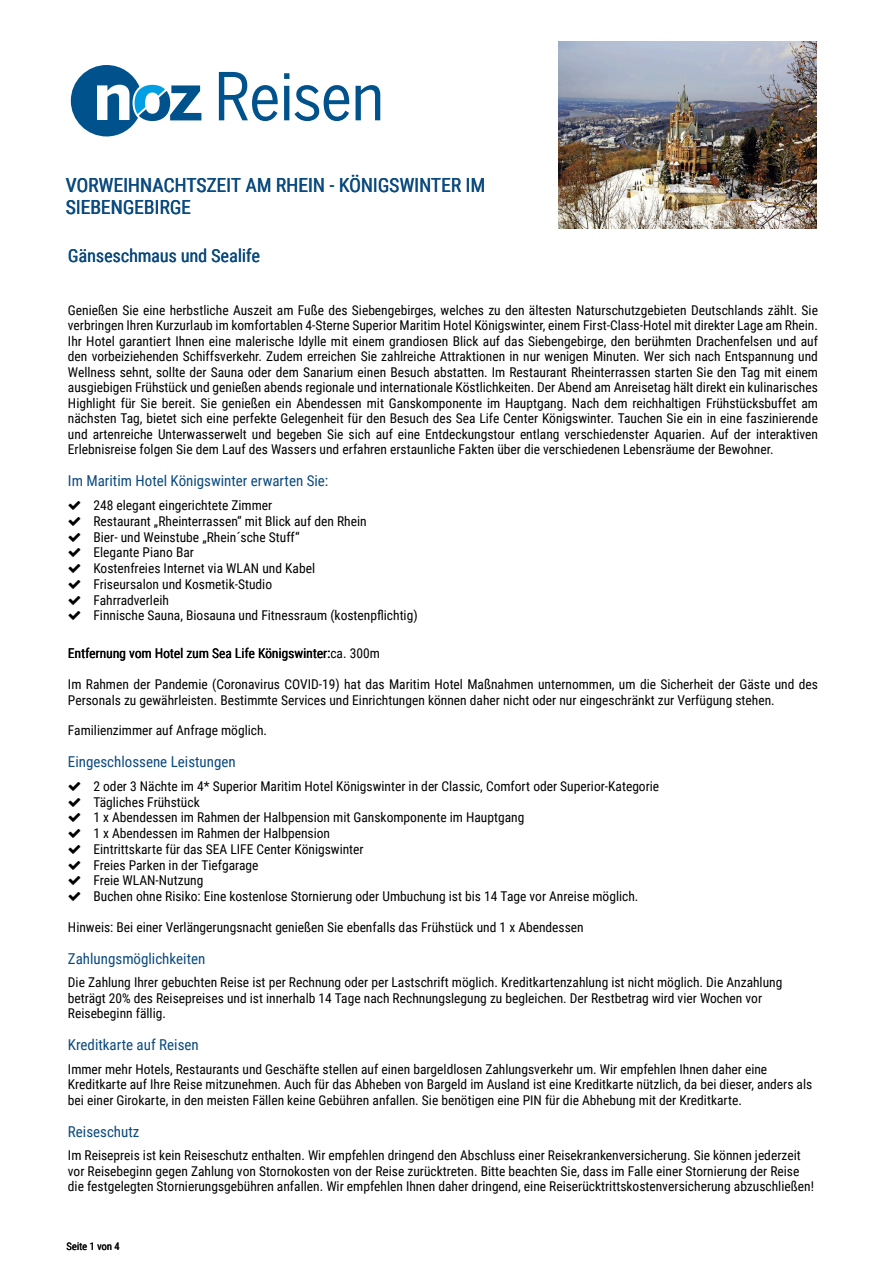
<style>
.page{position:relative;width:893px;height:1263px;background:#fff}
.page>*{position:absolute;margin:0;border:0;box-sizing:border-box;transform-origin:0 0}
.t1{font:19.5px/22.5px "Roboto Condensed";color:#0a4a7e}
.t2{font:18px "Roboto Condensed";color:#0a4a7e}
.t3{font:15px "Roboto Condensed";color:#0a4a7e}
.t4{font:13.5px/15.8px "Roboto Condensed";color:#000}
.t5{font:10.5px "Roboto Condensed";color:#000}
.t6{font:7.5px "Roboto Condensed";color:#fff}
</style>
<div class="page">
<svg style="left:71px;top:65px;width:130px;height:71px"></svg>
<svg style="left:219px;top:72px;width:59px;height:49px"></svg>
<svg style="left:284px;top:73px;width:65px;height:48px"></svg>
<svg style="left:356px;top:85px;width:24px;height:35px"></svg>
<img style="left:558px;top:41px;width:258px;height:188px">
<h1 class="t1" style="left:66px;top:175px;width:421px">VORWEIHNACHTSZEIT AM RHEIN - KÖNIGSWINTER IM<br>SIEBENGEBIRGE</h1>
<h2 class="t2" style="left:68px;top:247px;width:193px">Gänseschmaus und Sealife</h2>
<p class="t6" style="left:642px;top:219px;width:92px">© Schloss Drachenburg GmbH</p>
<p class="t4" style="left:68px;top:303px;width:751px;text-align:justify">Genießen Sie eine herbstliche Auszeit am Fuße des Siebengebirges, welches zu den ältesten Naturschutzgebieten Deutschlands zählt. Sie verbringen Ihren Kurzurlaub im komfortablen 4-Sterne Superior Maritim Hotel Königswinter, einem First-Class-Hotel mit direkter Lage am Rhein.<br>Ihr Hotel garantiert Ihnen eine malerische Idylle mit einem grandiosen Blick auf das Siebengebirge, den berühmten Drachenfelsen und auf den vorbeiziehenden Schiffsverkehr. Zudem erreichen Sie zahlreiche Attraktionen in nur wenigen Minuten. Wer sich nach Entspannung und Wellness sehnt, sollte der Sauna oder dem Sanarium einen Besuch abstatten. Im Restaurant Rheinterrassen starten Sie den Tag mit einem ausgiebigen Frühstück und genießen abends regionale und internationale Köstlichkeiten. Der Abend am Anreisetag hält direkt ein kulinarisches Highlight für Sie bereit. Sie genießen ein Abendessen mit Ganskomponente im Hauptgang. Nach dem reichhaltigen Frühstücksbuffet am nächsten Tag, bietet sich eine perfekte Gelegenheit für den Besuch des Sea Life Center Königswinter. Tauchen Sie ein in eine faszinierende und artenreiche Unterwasserwelt und begeben Sie sich auf eine Entdeckungstour entlang verschiedenster Aquarien. Auf der interaktiven Erlebnisreise folgen Sie dem Lauf des Wassers und erfahren erstaunliche Fakten über die verschiedenen Lebensräume der Bewohner.</p>
<p class="t3" style="left:68px;top:474px;width:262px">Im Maritim Hotel Königswinter erwarten Sie:</p>
<p class="t4" style="left:93px;top:498px;width:326px">248 elegant eingerichtete Zimmer<br>Restaurant „Rheinterrassen“ mit Blick auf den Rhein<br>Bier- und Weinstube „Rhein´sche Stuff“<br>Elegante Piano Bar<br>Kostenfreies Internet via WLAN und Kabel<br>Friseursalon und Kosmetik-Studio<br>Fahrradverleih<br>Finnische Sauna, Biosauna und Fitnessraum (kostenpflichtig)</p>
<p class="t4" style="left:68px;top:647px;width:313px">Entfernung vom Hotel zum Sea Life Königswinter:ca. 300m</p>
<p class="t4" style="left:68px;top:677px;width:752px">Im Rahmen der Pandemie (Coronavirus COVID-19) hat das Maritim Hotel Maßnahmen unternommen, um die Sicherheit der Gäste und des<br>Personals zu gewährleisten. Bestimmte Services und Einrichtungen können daher nicht oder nur eingeschränkt zur Verfügung stehen.</p>
<p class="t4" style="left:68px;top:723px;width:201px">Familienzimmer auf Anfrage möglich.</p>
<p class="t3" style="left:68px;top:755px;width:169px">Eingeschlossene Leistungen</p>
<p class="t4" style="left:93px;top:779px;width:567px">2 oder 3 Nächte im 4* Superior Maritim Hotel Königswinter in der Classic, Comfort oder Superior-Kategorie Tägliches Frühstück<br>1 x Abendessen im Rahmen der Halbpension mit Ganskomponente im Hauptgang<br>1 x Abendessen im Rahmen der Halbpension<br>Eintrittskarte für das SEA LIFE Center Königswinter<br>Freies Parken in der Tiefgarage<br>Freie WLAN-Nutzung<br>Buchen ohne Risiko: Eine kostenlose Stornierung oder Umbuchung ist bis 14 Tage vor Anreise möglich.</p>
<p class="t4" style="left:68px;top:920px;width:517px">Hinweis: Bei einer Verlängerungsnacht genießen Sie ebenfalls das Frühstück und 1 x Abendessen</p>
<p class="t3" style="left:68px;top:952px;width:139px">Zahlungsmöglichkeiten</p>
<p class="t4" style="left:68px;top:976px;width:716px">Die Zahlung Ihrer gebuchten Reise ist per Rechnung oder per Lastschrift möglich. Kreditkartenzahlung ist nicht möglich. Die Anzahlung beträgt 20% des Reisepreises und ist innerhalb 14 Tage nach Rechnungslegung zu begleichen. Der Restbetrag wird vier Wochen vor<br>Reisebeginn fällig.</p>
<p class="t3" style="left:68px;top:1038px;width:132px">Kreditkarte auf Reisen</p>
<p class="t4" style="left:68px;top:1062px;width:746px">Immer mehr Hotels, Restaurants und Geschäfte stellen auf einen bargeldlosen Zahlungsverkehr um. Wir empfehlen Ihnen daher eine<br>Kreditkarte auf Ihre Reise mitzunehmen. Auch für das Abheben von Bargeld im Ausland ist eine Kreditkarte nützlich, da bei dieser, anders als bei einer Girokarte, in den meisten Fällen keine Gebühren anfallen. Sie benötigen eine PIN für die Abhebung mit der Kreditkarte.</p>
<p class="t3" style="left:68px;top:1125px;width:73px">Reiseschutz</p>
<p class="t4" style="left:68px;top:1149px;width:747px">Im Reisepreis ist kein Reiseschutz enthalten. Wir empfehlen dringend den Abschluss einer Reisekrankenversicherung. Sie können jederzeit vor Reisebeginn gegen Zahlung von Stornokosten von der Reise zurücktreten. Bitte beachten Sie, dass im Falle einer Stornierung der Reise die festgelegten Stornierungsgebühren anfallen. Wir empfehlen Ihnen daher dringend, eine Reiserücktrittskostenversicherung abzuschließen!</p>
<p class="t5" style="left:66px;top:1242px;width:55px">Seite 1 von 4</p>
</div>
